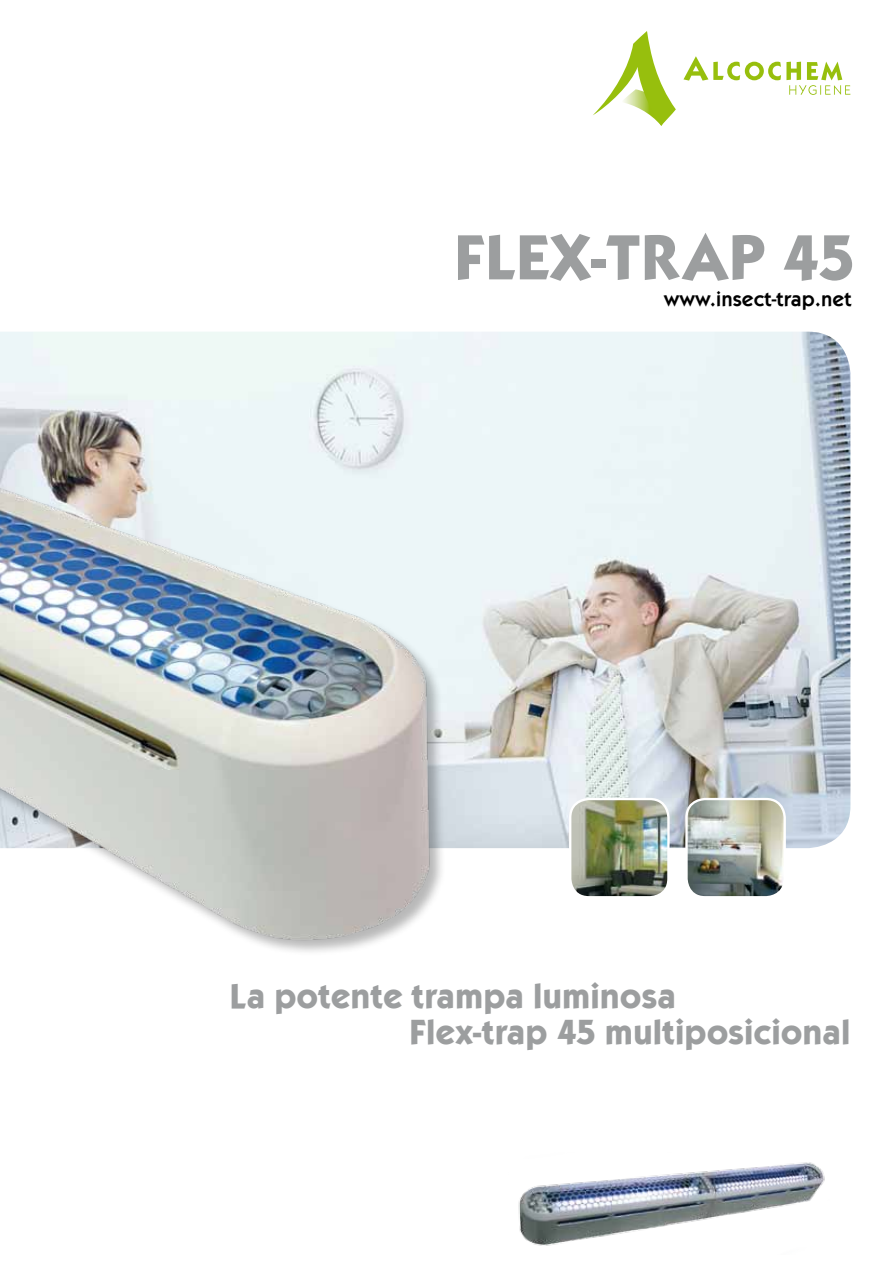
<style>
.page{position:relative;width:893px;height:1263px;background:#fff}
.page>*{position:absolute;margin:0;border:0;box-sizing:border-box;transform-origin:0 0}
.t1{font:66px "Kabel Md ITCTT Bold";color:#9c9e9f}
.t2{font:36px/36px "Kabel Md ITCTT Bold";color:#9c9e9f}
.t3{font:21px "Kabel ITCTT Demi";color:#000}
</style>
<div class="page">
<img style="left:0;top:332px;width:850px;height:516px">
<img style="left:570px;top:799px;width:98px;height:96px">
<div style="left:569px;top:798px;width:101px;height:100px;border:2px solid #fff;border-radius:19px"></div>
<img style="left:686px;top:799px;width:99px;height:96px">
<div style="left:685px;top:798px;width:101px;height:100px;border:2px solid #fff;border-radius:19px"></div>
<img style="left:518px;top:1162px;width:307px;height:84px">
<img style="left:0;top:392px;width:446px;height:560px">
<svg style="left:593px;top:31px;width:83px;height:95px"></svg>
<svg style="left:683px;top:56px;width:167px;height:39px"></svg>
<h1 class="t1" style="left:454px;top:216px;width:402px">Fl ex-trap 45</h1>
<p class="t3" style="left:664px;top:287px;width:189px">www.insect-trap.net</p>
<p class="t2" style="left:409px;top:977px;width:443px;text-indent:-180px">La potente trampa luminosa<br>Flex-trap 45 multiposicional</p>
</div>
